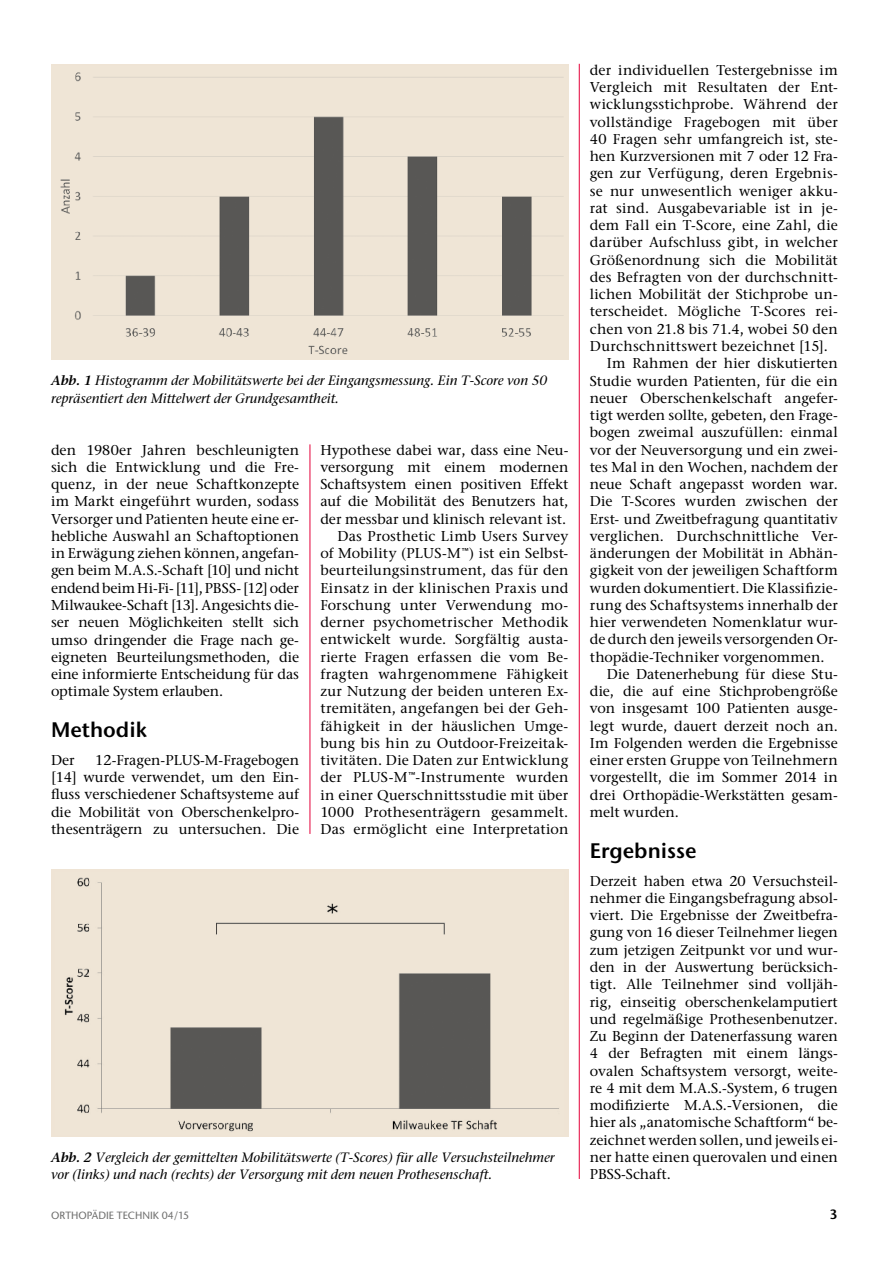
<style>
.page{position:relative;width:893px;height:1263px;background:#fff}
.page>*{position:absolute;margin:0;border:0;box-sizing:border-box;transform-origin:0 0}
.t1{font:600 21px "Stone Sans ITC Std";color:#000}
.t2{font:500 14.25px/17.2px "Stone Ser ITC Std";letter-spacing:.005em;color:#000;text-align:justify}
.t3{font:italic 500 13.5px/17.2px "Stone Ser ITC Std";color:#000}
.t4{font:600 13.5px "Stone Sans ITC Std";color:#000}
.t5{font:500 10.5px "Stone Sans ITC Std";color:#6f6f6e}
.s1{font-weight:600}
</style>
<div class="page">
<hr style="left:579px;top:64px;width:1px;height:1115px;background:#e40039">
<hr style="left:310px;top:444px;width:1px;height:390px;background:#e40039">
<img style="left:51px;top:67px;width:517px;height:293px">
<div style="left:51px;top:870px;width:517px;height:267px;background:#efe4d5"></div>
<img style="left:64px;top:877px;width:495px;height:255px">
<p class="t3" style="left:51px;top:372px;width:498px"><span class="s1">Abb. 1</span> Histogramm der Mobilitätswerte bei der Eingangsmessung. Ein T-Score von 50 repräsentiert den Mittelwert der Grundgesamtheit.</p>
<p class="t2" style="left:51px;top:441px;width:250px">den 1980er Jahren beschleunigten sich die Entwicklung und die Fre&shy;quenz, in der neue Schaftkonzepte im Markt eingeführt wurden, sodass Versorger und Patienten heute eine er&shy;hebliche Auswahl an Schaftoptionen in Erwägung ziehen können, angefan&shy;gen beim M.A.S.-Schaft [10] und nicht endend beim Hi-Fi- [11], PBSS- [12] oder Milwaukee-Schaft [13]. Angesichts die&shy;ser neuen Möglichkeiten stellt sich umso dringender die Frage nach ge&shy;eigneten Beurteilungsmethoden, die eine informierte Entscheidung für das optimale System erlauben.</p>
<h1 class="t1" style="left:51px;top:717px;width:97px">Methodik</h1>
<p class="t2" style="left:51px;top:751px;width:25px">Der</p>
<p class="t2" style="left:51px;top:751px;width:250px;text-indent:44px">12-Fragen-PLUS-M-Fragebogen [14] wurde verwendet, um den Ein&shy;fluss verschiedener Schaftsysteme auf die Mobilität von Oberschenkelpro&shy;thesenträgern zu untersuchen. Die</p>
<p class="t2" style="left:320px;top:441px;width:250px;text-align:right">Hypothese dabei war, dass eine Neu&shy;versorgung mit einem modernen Schaftsystem einen positiven Effekt auf die Mobilität des Benutzers hat, der messbar und klinisch relevant ist.<br>Das Prosthetic Limb Users Survey<br>of Mobility (PLUS-M™) ist ein Selbst&shy;beurteilungsinstrument, das für den Einsatz in der klinischen Praxis und Forschung unter Verwendung mo&shy;derner psychometrischer Methodik entwickelt wurde. Sorgfältig austa&shy;rierte Fragen erfassen die vom Be&shy;fragten wahrgenommene Fähigkeit zur Nutzung der beiden unteren Ex&shy;tremitäten, angefangen bei der Geh&shy;fähigkeit in der häuslichen Umge&shy;bung bis hin zu Outdoor-Freizeitak&shy;tivitäten. Die Daten zur Entwicklung der PLUS-M™-Instrumente wurden in einer Querschnittsstudie mit über 1000 Prothesenträgern gesammelt.<br>Das ermöglicht eine Interpretation</p>
<p class="t3" style="left:51px;top:1148px;width:505px"><span class="s1">Abb. 2</span> Vergleich der gemittelten Mobilitätswerte (T-Scores) für alle Versuchsteilnehmer vor (links) und nach (rechts) der Versorgung mit dem neuen Prothesenschaft.</p>
<p class="t2" style="left:590px;top:61px;width:250px">der individuellen Testergebnisse im</p>
<p class="t2" style="left:590px;top:78px;width:250px">Vergleich mit Resultaten der Ent-</p>
<p class="t2" style="left:590px;top:96px;width:250px">wicklungsstichprobe. Während der</p>
<p class="t2" style="left:590px;top:113px;width:250px">vollständige Fragebogen mit über</p>
<p class="t2" style="left:590px;top:130px;width:250px">40 Fragen sehr umfangreich ist, ste-</p>
<p class="t2" style="left:590px;top:147px;width:250px">hen Kurzversionen mit 7 oder 12 Fra-</p>
<p class="t2" style="left:590px;top:165px;width:250px">gen zur Verfügung, deren Ergebnis-</p>
<p class="t2" style="left:590px;top:182px;width:250px">se nur unwesentlich weniger akku-</p>
<p class="t2" style="left:590px;top:199px;width:250px">rat sind. Ausgabevariable ist in je-</p>
<p class="t2" style="left:590px;top:216px;width:250px">dem Fall ein T-Score, eine Zahl, die</p>
<p class="t2" style="left:590px;top:234px;width:250px">darüber Aufschluss gibt, in welcher</p>
<p class="t2" style="left:590px;top:251px;width:250px">Größenordnung sich die Mobilität</p>
<p class="t2" style="left:590px;top:268px;width:250px">des Befragten von der durchschnitt-</p>
<p class="t2" style="left:590px;top:286px;width:250px">lichen Mobilität der Stichprobe un-</p>
<p class="t2" style="left:590px;top:303px;width:250px">terscheidet. Mögliche T-Scores rei-</p>
<p class="t2" style="left:590px;top:320px;width:250px">chen von 21.8 bis 71.4, wobei 50 den</p>
<p class="t2" style="left:590px;top:337px;width:240px">Durchschnittswert bezeichnet [15].</p>
<p class="t2" style="left:607px;top:355px;width:233px">Im Rahmen der hier diskutierten</p>
<p class="t2" style="left:590px;top:372px;width:250px">Studie wurden Patienten, für die ein</p>
<p class="t2" style="left:590px;top:389px;width:250px">neuer Oberschenkelschaft angefer-</p>
<p class="t2" style="left:590px;top:406px;width:250px">tigt werden sollte, gebeten, den Frage-</p>
<p class="t2" style="left:590px;top:424px;width:250px">bogen zweimal auszufüllen: einmal</p>
<p class="t2" style="left:590px;top:441px;width:250px">vor der Neuversorgung und ein zwei-</p>
<p class="t2" style="left:590px;top:458px;width:250px">tes Mal in den Wochen, nachdem der</p>
<p class="t2" style="left:590px;top:475px;width:250px">neue Schaft angepasst worden war.</p>
<p class="t2" style="left:590px;top:493px;width:250px">Die T-Scores wurden zwischen der</p>
<p class="t2" style="left:590px;top:510px;width:250px">Erst- und Zweitbefragung quantitativ</p>
<p class="t2" style="left:590px;top:527px;width:250px">verglichen. Durchschnittliche Ver-</p>
<p class="t2" style="left:590px;top:544px;width:250px">änderungen der Mobilität in Abhän-</p>
<p class="t2" style="left:590px;top:562px;width:250px">gigkeit von der jeweiligen Schaftform</p>
<p class="t2" style="left:590px;top:579px;width:250px">wurden dokumentiert. Die Klassifizie-</p>
<p class="t2" style="left:590px;top:596px;width:250px">rung des Schaftsystems innerhalb der</p>
<p class="t2" style="left:590px;top:613px;width:250px">hier verwendeten Nomenklatur wur-</p>
<p class="t2" style="left:590px;top:631px;width:250px">de durch den jeweils versorgenden Or-</p>
<p class="t2" style="left:590px;top:648px;width:236px">thopädie-Techniker vorgenommen.</p>
<p class="t2" style="left:607px;top:665px;width:233px">Die Datenerhebung für diese Stu-</p>
<p class="t2" style="left:590px;top:682px;width:250px">die, die auf eine Stichprobengröße</p>
<p class="t2" style="left:590px;top:700px;width:250px">von insgesamt 100 Patienten ausge-</p>
<p class="t2" style="left:590px;top:717px;width:250px">legt wurde, dauert derzeit noch an.</p>
<p class="t2" style="left:590px;top:734px;width:250px">Im Folgenden werden die Ergebnisse</p>
<p class="t2" style="left:590px;top:751px;width:250px">einer ersten Gruppe von Teilnehmern</p>
<p class="t2" style="left:590px;top:769px;width:250px">vorgestellt, die im Sommer 2014 in</p>
<p class="t2" style="left:590px;top:786px;width:250px">drei Orthopädie-Werkstätten gesam-</p>
<p class="t2" style="left:590px;top:803px;width:91px">melt wurden.</p>
<h1 class="t1" style="left:590px;top:837px;width:109px">Ergebnisse</h1>
<p class="t2" style="left:590px;top:872px;width:250px">Derzeit haben etwa 20 Versuchsteil&shy;nehmer die Eingangsbefragung absol&shy;viert. Die Ergebnisse der Zweitbefra&shy;gung von 16 dieser Teilnehmer liegen zum jetzigen Zeitpunkt vor und wur&shy;den in der Auswertung berücksich&shy;tigt. Alle Teilnehmer sind volljäh&shy;rig, einseitig oberschenkelamputiert und regelmäßige Prothesenbenutzer.<br>Zu Beginn der Datenerfassung waren 4 der Befragten mit einem längs&shy;ovalen Schaftsystem versorgt, weite&shy;re 4 mit dem M.A.S.-System, 6 trugen modifizierte M.A.S.-Versionen, die hier als „anatomische Schaftform“ be&shy;zeichnet werden sollen, und jeweils ei&shy;ner hatte einen querovalen und einen PBSS-Schaft.</p>
<p class="t5" style="left:51px;top:1209px;width:140px">ORTHOPÄDIE TECHNIK 04/15</p>
<p class="t4" style="left:829px;top:1206px;width:10px">3</p>
</div>
